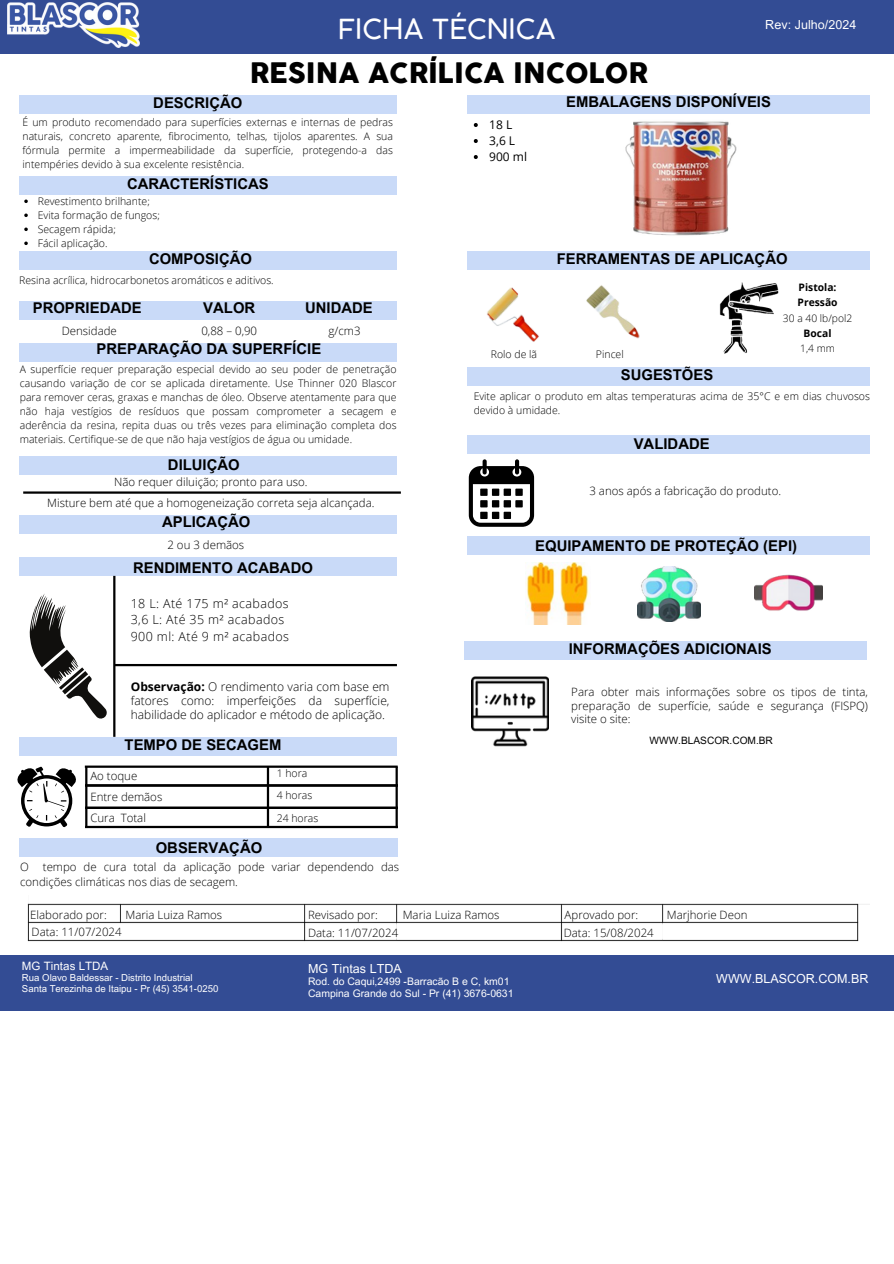
<style>
.page{position:relative;width:894px;height:1264px;background:#fff}
.page>*{position:absolute;margin:0;border:0;box-sizing:border-box;transform-origin:0 0}
.t1{font:27.6px "Cocogoose";color:#000}
.t2{font:300 27.6px "Cocogoose";color:#fff}
.t3{font:700 14.85px "Arial MT Pro";color:#000}
.t4{font:300 12.45px/16.6px "Open Sans";letter-spacing:.03em;color:#000}
.t5{font:12.45px "Arial MT Pro";letter-spacing:.005em;color:#fff}
.t6{font:300 12px/14px "Open Sans";color:#000;text-align:justify}
.t7{font:12px "Open Sans";color:#000}
.t8{font:11.55px "Arial MT Pro";letter-spacing:.005em;color:#fff}
.t9{font:300 11.4px/21px "Open Sans";color:#000}
.t10{font:300 10.5px/14px "Open Sans";color:#000;text-align:justify}
.t11{font:10.35px/11.7px "Arial MT Pro";color:#fff}
.t12{font:700 10.2px "Open Sans";color:#000}
.t13{font:10.2px "Arial MT Pro";color:#000}
.t14{font:300 10.2px "Open Sans";color:#000}
.t15{font:9.6px "Arial MT Pro";color:#fff}
.s1{font-weight:700}
</style>
<div class="page">
<div style="left:0;top:0;width:893px;height:53px;background:#334c94"></div>
<div style="left:19px;top:95px;width:378px;height:19px;background:#c9daf8"></div>
<div style="left:19px;top:176px;width:378px;height:18px;background:#c9daf8"></div>
<div style="left:19px;top:251px;width:378px;height:19px;background:#c9daf8"></div>
<div style="left:19px;top:301px;width:378px;height:19px;background:#c9daf8"></div>
<div style="left:19px;top:343px;width:377px;height:18px;background:#c9daf8"></div>
<div style="left:19px;top:457px;width:378px;height:18px;background:#c9daf8"></div>
<div style="left:19px;top:515px;width:378px;height:18px;background:#c9daf8"></div>
<div style="left:19px;top:557px;width:378px;height:19px;background:#c9daf8"></div>
<hr style="left:114px;top:664px;width:283px;height:2px;background:#000">
<hr style="left:113px;top:576px;width:2px;height:160px;background:#000">
<div style="left:19px;top:736px;width:378px;height:19px;background:#c9daf8"></div>
<div style="left:19px;top:838px;width:379px;height:18px;background:#c9daf8"></div>
<div style="left:467px;top:95px;width:402px;height:19px;background:#c9daf8"></div>
<div style="left:467px;top:251px;width:402px;height:19px;background:#c9daf8"></div>
<div style="left:467px;top:367px;width:402px;height:18px;background:#c9daf8"></div>
<div style="left:467px;top:435px;width:402px;height:19px;background:#c9daf8"></div>
<div style="left:467px;top:536px;width:402px;height:18px;background:#c9daf8"></div>
<svg style="left:30px;top:594px;width:77px;height:125px"></svg>
<svg style="left:17px;top:766px;width:59px;height:61px"></svg>
<img style="left:27px;top:903px;width:842px;height:39px">
<div style="left:0;top:955px;width:893px;height:55px;background:#334c94"></div>
<img style="left:8px;top:2px;width:131px;height:45px">
<svg style="left:24px;top:199px;width:4px;height:4px"></svg>
<svg style="left:24px;top:213px;width:4px;height:4px"></svg>
<svg style="left:24px;top:227px;width:4px;height:4px"></svg>
<svg style="left:24px;top:241px;width:4px;height:4px"></svg>
<hr style="left:85px;top:806px;width:313px;height:3px;background:#000">
<hr style="left:267px;top:766px;width:2px;height:62px;background:#000">
<hr style="left:85px;top:784px;width:313px;height:2px;background:#000">
<svg style="left:468px;top:459px;width:66px;height:68px"></svg>
<div style="left:480px;top:488px;width:7px;height:8px;background:#000"></div>
<div style="left:480px;top:500px;width:7px;height:7px;background:#000"></div>
<div style="left:480px;top:511px;width:7px;height:8px;background:#000"></div>
<div style="left:492px;top:488px;width:7px;height:8px;background:#000"></div>
<div style="left:492px;top:500px;width:7px;height:7px;background:#000"></div>
<div style="left:492px;top:511px;width:7px;height:8px;background:#000"></div>
<div style="left:503px;top:488px;width:8px;height:8px;background:#000"></div>
<div style="left:503px;top:500px;width:8px;height:7px;background:#000"></div>
<div style="left:503px;top:511px;width:8px;height:8px;background:#000"></div>
<div style="left:515px;top:488px;width:7px;height:8px;background:#000"></div>
<div style="left:515px;top:500px;width:7px;height:7px;background:#000"></div>
<img style="left:637px;top:567px;width:63px;height:54px">
<img style="left:754px;top:574px;width:68px;height:37px">
<img style="left:525px;top:563px;width:64px;height:62px">
<div style="left:463px;top:641px;width:403px;height:18px;background:#c9daf8"></div>
<img style="left:471px;top:676px;width:77px;height:71px">
<hr style="left:23px;top:491px;width:378px;height:2px;background:#000">
<img style="left:625px;top:121px;width:112px;height:115px">
<img style="left:487px;top:287px;width:52px;height:55px">
<img style="left:586px;top:285px;width:54px;height:54px">
<svg style="left:473px;top:123px;width:4px;height:4px"></svg>
<svg style="left:473px;top:139px;width:4px;height:4px"></svg>
<svg style="left:473px;top:155px;width:4px;height:4px"></svg>
<img style="left:719px;top:282px;width:60px;height:72px">
<hr style="left:85px;top:766px;width:2px;height:62px;background:#000">
<hr style="left:395px;top:766px;width:2px;height:62px;background:#000">
<hr style="left:85px;top:765px;width:312px;height:2px;background:#000">
<hr style="left:85px;top:825px;width:313px;height:3px;background:#000">
<h4 class="t3" style="left:153px;top:97px;width:91px">DESCRIÇÃO</h4>
<p class="t2" style="left:338px;top:11px;width:219px">FICHA TÉCNICA</p>
<h1 class="t1" style="left:250px;top:55px;width:399px">RESINA ACRÍLICA INCOLOR</h1>
<p class="t5" style="left:765px;top:20px;width:93px">Rev: Julho/2024</p>
<p class="t3" style="left:566px;top:96px;width:206px">EMBALAGENS DISPONÍVEIS</p>
<p class="t10" style="left:22px;top:115px;width:372px">É um produto recomendado para superfícies externas e internas de pedras naturais, concreto aparente, fibrocimento, telhas, tijolos aparentes. A sua fórmula permite a impermeabilidade da superfície, protegendo-a das intempéries devido à sua excelente resistência.</p>
<h2 class="t10" style="left:38px;top:194px;width:114px">Revestimento brilhante;</h2>
<p class="t10" style="left:38px;top:208px;width:123px">Evita formação de fungos;</p>
<h2 class="t10" style="left:38px;top:222px;width:80px">Secagem rápida;</h2>
<h2 class="t10" style="left:38px;top:236px;width:71px">Fácil aplicação.</h2>
<h4 class="t10" style="left:19px;top:273px;width:256px">Resina acrílica, hidrocarbonetos aromáticos e aditivos.</h4>
<h1 class="t3" style="left:127px;top:178px;width:143px">CARACTERÍSTICAS</h1>
<h2 class="t3" style="left:149px;top:253px;width:104px">COMPOSIÇÃO</h2>
<h2 class="t3" style="left:203px;top:302px;width:53px">VALOR</h2>
<p class="t3" style="left:305px;top:302px;width:69px">UNIDADE</p>
<h4 class="t9" style="left:328px;top:320px;width:33px">g/cm3</h4>
<p class="t3" style="left:33px;top:302px;width:110px">PROPRIEDADE</p>
<h2 class="t3" style="left:97px;top:343px;width:226px">PREPARAÇÃO DA SUPERFÍCIE</h2>
<h2 class="t9" style="left:62px;top:320px;width:57px">Densidade</h2>
<p class="t9" style="left:201px;top:320px;width:57px">0,88 – 0,90</p>
<h4 class="t10" style="left:20px;top:362px;width:378px">A superfície requer preparação especial devido ao seu poder de penetração causando variação de cor se aplicada diretamente. Use Thinner 020 Blascor para remover ceras, graxas e manchas de óleo. Observe atentamente para que não haja vestígios de resíduos que possam comprometer a secagem e aderência da resina, repita duas ou três vezes para eliminação completa dos materiais. Certifique-se de que não haja vestígios de água ou umidade.</h4>
<p class="t3" style="left:168px;top:459px;width:73px">DILUIÇÃO</p>
<h2 class="t9" style="left:47px;top:472px;width:329px;line-height:20.1px;text-align:center">Não requer diluição; pronto para uso.<br>Misture bem até que a homogeneização correta seja alcançada.</h2>
<p class="t3" style="left:162px;top:516px;width:90px">APLICAÇÃO</p>
<p class="t3" style="left:133px;top:562px;width:181px">RENDIMENTO ACABADO</p>
<h4 class="t9" style="left:167px;top:534px;width:78px">2 ou 3 demãos</h4>
<h2 class="t4" style="left:131px;top:594px;width:160px">18 L: Até 175 m² acabados<br>3,6 L: Até 35 m² acabados<br>900 ml: Até 9 m² acabados</h2>
<p class="t6" style="left:131px;top:679px;width:260px"><span class="s1">Observação:</span> O rendimento varia com base em fatores como: imperfeições da superfície, habilidade do aplicador e método de aplicação.</p>
<p class="t3" style="left:125px;top:739px;width:158px">TEMPO DE SECAGEM</p>
<h4 class="t9" style="left:90px;top:764px;width:73px">Ao toque<br>Entre demãos<br>Cura Total</h4>
<h4 class="t10" style="left:277px;top:765px;width:32px">1 hora</h4>
<h2 class="t10" style="left:277px;top:788px;width:37px">4 horas</h2>
<h2 class="t10" style="left:277px;top:811px;width:43px">24 horas</h2>
<p class="t9" style="left:20px;top:858px;width:380px;line-height:15.3px">O tempo de cura total da aplicação pode variar dependendo das condições climáticas nos dias de secagem.</p>
<h2 class="t3" style="left:156px;top:842px;width:108px">OBSERVAÇÃO</h2>
<h4 class="t7" style="left:489px;top:116px;width:25px">18 L</h4>
<h4 class="t7" style="left:489px;top:132px;width:27px">3,6 L</h4>
<h4 class="t7" style="left:489px;top:148px;width:39px">900 ml</h4>
<p class="t3" style="left:556px;top:253px;width:232px">FERRAMENTAS DE APLICAÇÃO</p>
<h4 class="t10" style="left:490px;top:346px;width:48px">Rolo de lã</h4>
<h4 class="t10" style="left:595px;top:346px;width:29px">Pincel</h4>
<p class="t3" style="left:620px;top:369px;width:94px">SUGESTÕES</p>
<h4 class="t12" style="left:798px;top:280px;width:39px">Pistola:</h4>
<h4 class="t12" style="left:797px;top:295px;width:42px">Pressão</h4>
<h4 class="t14" style="left:782px;top:311px;width:71px">30 a 40 lb/pol2</h4>
<p class="t12" style="left:803px;top:326px;width:30px">Bocal</p>
<p class="t14" style="left:800px;top:341px;width:36px">1,4 mm</p>
<p class="t10" style="left:473px;top:389px;width:397px">Evite aplicar o produto em altas temperaturas acima de 35°C e em dias chuvosos devido à umidade.</p>
<p class="t3" style="left:633px;top:438px;width:77px">VALIDADE</p>
<p class="t9" style="left:589px;top:480px;width:193px">3 anos após a fabricação do produto.</p>
<h2 class="t3" style="left:535px;top:540px;width:263px">EQUIPAMENTO DE PROTEÇÃO (EPI)</h2>
<p class="t3" style="left:568px;top:643px;width:204px">INFORMAÇÕES ADICIONAIS</p>
<p class="t9" style="left:571px;top:685px;width:298px;line-height:13.4px;text-align:justify">Para obter mais informações sobre os tipos de tinta, preparação de superfície, saúde e segurança (FISPQ) visite o site:</p>
<p class="t13" style="left:649px;top:736px;width:125px">WWW.BLASCOR.COM.BR</p>
<h2 class="t9" style="left:30px;top:903px;width:78px">Elaborado por:</h2>
<h2 class="t9" style="left:125px;top:903px;width:98px">Maria Luiza Ramos</h2>
<h2 class="t9" style="left:666px;top:903px;width:82px">Marjhorie Deon</h2>
<h4 class="t9" style="left:32px;top:921px;width:92px">Data: 11/07/2024</h4>
<h4 class="t9" style="left:308px;top:903px;width:71px">Revisado por:</h4>
<h4 class="t9" style="left:402px;top:903px;width:98px">Maria Luiza Ramos</h4>
<h2 class="t9" style="left:308px;top:921px;width:92px">Data: 11/07/2024</h2>
<p class="t9" style="left:564px;top:903px;width:75px">Aprovado por:</p>
<p class="t9" style="left:563px;top:921px;width:92px">Data: 15/08/2024</p>
<p class="t8" style="left:22px;top:961px;width:88px">MG Tintas LTDA</p>
<p class="t15" style="left:22px;top:974px;width:172px">Rua Olavo Baldessar - Distrito Industrial</p>
<p class="t15" style="left:22px;top:984px;width:198px">Santa Terezinha de Itaipu - Pr (45) 3541-0250</p>
<p class="t5" style="left:308px;top:964px;width:95px">MG Tintas LTDA</p>
<p class="t11" style="left:308px;top:976px;width:207px">Rod. do Caqui,2499 -Barracão B e C, km01<br>Campina Grande do Sul - Pr (41) 3676-0631</p>
<p class="t5" style="left:716px;top:973px;width:154px">WWW.BLASCOR.COM.BR</p>
</div>
